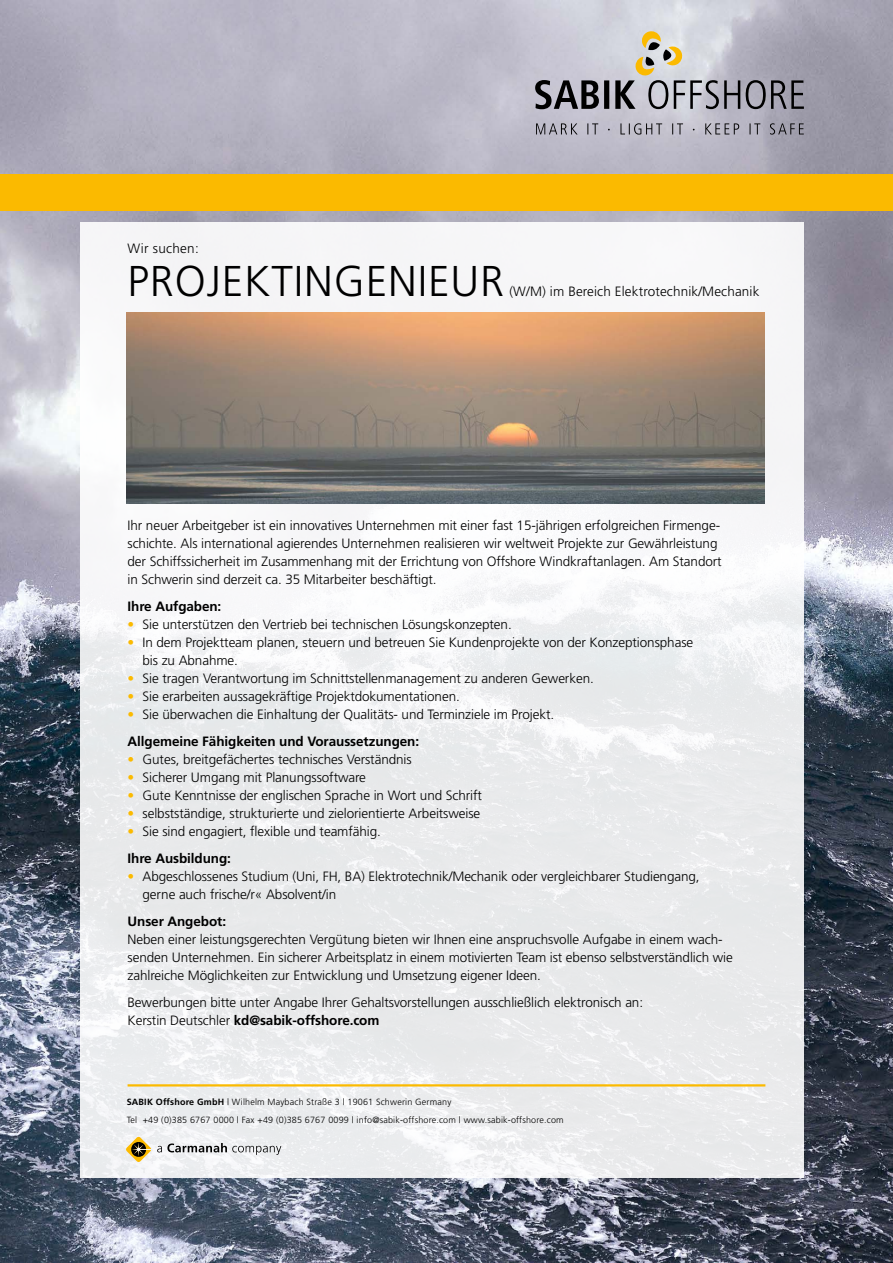
<style>
.page{position:relative;width:893px;height:1263px;background:#fff}
.page>*{position:absolute;margin:0;border:0;box-sizing:border-box;transform-origin:0 0}
.t1{font:300 43.05px "Frutiger";letter-spacing:.02em;color:#000}
.t2{font:300 13.5px/18px "Frutiger";letter-spacing:-.005em;color:#000}
.t3{font:700 13.5px "Frutiger";letter-spacing:-.005em;color:#000}
.t4{font:300 13.5px "Frutiger";letter-spacing:.02em;color:#000}
.t5{font:300 9px/18px "Frutiger";letter-spacing:.02em;color:#000}
.s1{color:#fbba00}
.s2{font-weight:700}
</style>
<div class="page">
<img style="left:0;top:0;width:893px;height:1263px">
<div style="left:81px;top:222px;width:723px;height:956px;background:linear-gradient(to bottom,#fafafb,#e8e9ea)"></div>
<div style="left:0;top:174px;width:893px;height:36px;background:#fbba00"></div>
<svg style="left:126px;top:1136px;width:25px;height:26px"></svg>
<svg style="left:157px;top:1143px;width:124px;height:12px"></svg>
<hr style="left:128px;top:1084px;width:637px;height:2px;background:#fbba00">
<img style="left:126px;top:312px;width:638px;height:191px">
<svg style="left:536px;top:123px;width:268px;height:12px;background:#a19faa"></svg>
<svg style="left:535px;top:30px;width:269px;height:79px;background:#abaab0"></svg>
<p class="t4" style="left:128px;top:241px;width:73px">Wir suchen:</p>
<h1 class="t1" style="left:128px;top:257px;width:378px">PROJEKTINGENIEUR</h1>
<p class="t2" style="left:509px;top:283px;width:252px">(W/M) im Bereich Elektrotechnik/Mechanik</p>
<p class="t2" style="left:128px;top:516px;width:596px">Ihr neuer Arbeitgeber ist ein innovatives Unternehmen mit einer fast 15-jährigen erfolgreichen Firmenge&shy;schichte. Als international agierendes Unternehmen realisieren wir weltweit Projekte zur Gewährleistung der Schiffssicherheit im Zusammenhang mit der Errichtung von Offshore Windkraftanlagen. Am Standort in Schwerin sind derzeit ca. 35 Mitarbeiter beschäftigt.</p>
<p class="t3" style="left:128px;top:598px;width:95px">Ihre Aufgaben:</p>
<p class="t2" style="left:128px;top:615px;width:386px"><span class="s1">•</span> Sie unterstützen den Vertrieb bei technischen Lösungskonzepten.</p>
<p class="t2" style="left:143px;top:633px;width:552px;text-indent:-15px"><span class="s1">•</span> In dem Projektteam planen, steuern und betreuen Sie Kundenprojekte von der Konzeptionsphase bis zu Abnahme.</p>
<p class="t2" style="left:128px;top:669px;width:468px"><span class="s1">•</span> Sie tragen Verantwortung im Schnittstellenmanagement zu anderen Gewerken.</p>
<p class="t2" style="left:128px;top:687px;width:334px"><span class="s1">•</span> Sie erarbeiten aussagekräftige Projektdokumentationen.</p>
<p class="t2" style="left:128px;top:700px;width:428px;line-height:27px"><span class="s1">•</span> Sie überwachen die Einhaltung der Qualitäts- und Terminziele im Projekt.<br><span class="s2">Allgemeine Fähigkeiten und Voraussetzungen:</span></p>
<p class="t2" style="left:128px;top:750px;width:286px"><span class="s1">•</span> Gutes, breitgefächertes technisches Verständnis</p>
<p class="t2" style="left:128px;top:768px;width:240px"><span class="s1">•</span> Sicherer Umgang mit Planungssoftware</p>
<p class="t2" style="left:128px;top:786px;width:356px"><span class="s1">•</span> Gute Kenntnisse der englischen Sprache in Wort und Schrift</p>
<p class="t2" style="left:128px;top:804px;width:354px"><span class="s1">•</span> selbstständige, strukturierte und zielorientierte Arbeitsweise</p>
<p class="t2" style="left:128px;top:817px;width:255px;line-height:27px"><span class="s1">•</span> Sie sind engagiert, flexible und teamfähig.<br><span class="s2">Ihre Ausbildung:</span></p>
<p class="t2" style="left:143px;top:867px;width:559px;text-indent:-15px"><span class="s1">•</span> Abgeschlossenes Studium (Uni, FH, BA) Elektrotechnik/Mechanik oder vergleichbarer Studiengang, gerne auch frische/r« Absolvent/in</p>
<p class="t3" style="left:128px;top:913px;width:100px">Unser Angebot:</p>
<p class="t2" style="left:128px;top:930px;width:607px">Neben einer leistungsgerechten Vergütung bieten wir Ihnen eine anspruchsvolle Aufgabe in einem wach&shy;senden Unternehmen. Ein sicherer Arbeitsplatz in einem motivierten Team ist ebenso selbstverständlich wie zahlreiche Möglichkeiten zur Entwicklung und Umsetzung eigener Ideen.</p>
<p class="t2" style="left:128px;top:993px;width:517px">Bewerbungen bitte unter Angabe Ihrer Gehaltsvorstellungen ausschließlich elektronisch an:<br>Kerstin Deutschler <span class="s2">kd@sabik-offshore.com</span></p>
<p class="t5" style="left:127px;top:1093px;width:438px"><span class="s2">SABIK Offshore GmbH</span> | Wilhelm Maybach Straße 3 | 19061 Schwerin Germany<br>Tel +49 (0)385 6767 0000 | Fax +49 (0)385 6767 0099 | info@sabik-offshore.com | www.sabik-offshore.com</p>
</div>
